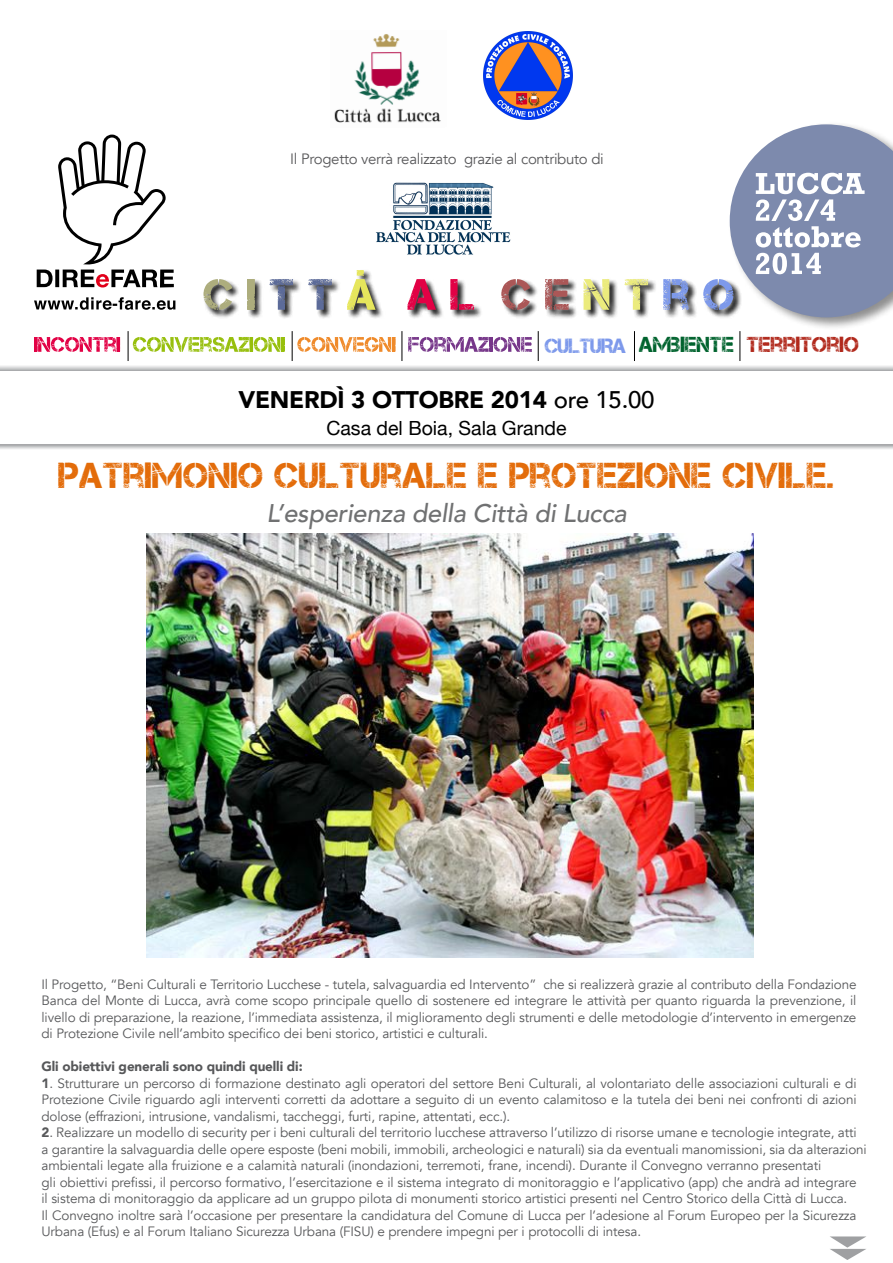
<style>
.page{position:relative;width:893px;height:1263px;background:#fff}
.page>*{position:absolute;margin:0;border:0;box-sizing:border-box;transform-origin:0 0}
.t1{font:36px "Captureit";letter-spacing:.01em;color:#e36c0a}
.t2{font:italic 500 25.5px "Avenir";letter-spacing:-.01em;color:#707172}
.t3{font:900 24px "Avenir";letter-spacing:-.01em;color:#000}
.t4{font:21.6px "Captureit";color:#b1291c}
.t5{font:19.5px "Helvetica Neue";color:#000}
.t6{font:15px "Avenir";letter-spacing:-.02em;color:#58585a}
.t7{font:13.5px/16.5px "Avenir";letter-spacing:-.01em;color:#57585a;text-align:justify}
.t8{font:900 13.5px "Avenir";letter-spacing:-.01em;color:#57585a}
.s1{font-size:20.55px;color:#7d99eb}
.s2{color:#00632e}
.s3{font-weight:500}
.s4{font-weight:900}
</style>
<div class="page">
<div style="left:203px;top:270px;width:539px;height:49px;background:#000;opacity:.86"></div>
<svg style="left:584px;top:279px;width:64px;height:31px"></svg>
<svg style="left:501px;top:279px;width:68px;height:31px"></svg>
<svg style="left:407px;top:279px;width:67px;height:31px"></svg>
<svg style="left:347px;top:270px;width:29px;height:40px"></svg>
<svg style="left:269px;top:279px;width:63px;height:31px"></svg>
<svg style="left:203px;top:279px;width:51px;height:31px"></svg>
<hr style="left:128px;top:331px;width:1px;height:30px;background:#000">
<hr style="left:292px;top:331px;width:1px;height:30px;background:#000">
<hr style="left:402px;top:331px;width:1px;height:30px;background:#000">
<hr style="left:538px;top:331px;width:1px;height:30px;background:#000">
<hr style="left:634px;top:331px;width:1px;height:30px;background:#000">
<hr style="left:740px;top:331px;width:1px;height:30px;background:#000">
<svg style="left:408px;top:337px;width:124px;height:15px"></svg>
<svg style="left:297px;top:337px;width:98px;height:15px"></svg>
<svg style="left:133px;top:337px;width:152px;height:15px"></svg>
<svg style="left:34px;top:337px;width:86px;height:15px"></svg>
<svg style="left:58px;top:135px;width:108px;height:129px"></svg>
<svg style="left:37px;top:270px;width:137px;height:17px"></svg>
<svg style="left:34px;top:297px;width:141px;height:13px"></svg>
<div style="left:728px;top:121px;width:165px;height:210px;background:#000;opacity:.44"></div>
<svg style="left:663px;top:124px;width:230px;height:193px"></svg>
<svg style="left:0;top:445px;width:893px;height:4px;background:#cbcccd"></svg>
<svg style="left:0;top:366px;width:893px;height:4px;background:#d2d3d4"></svg>
<img style="left:334px;top:34px;width:107px;height:89px">
<img style="left:484px;top:32px;width:88px;height:88px">
<img style="left:375px;top:182px;width:136px;height:73px">
<img style="left:146px;top:533px;width:607px;height:424px">
<svg style="left:830px;top:1236px;width:36px;height:24px"></svg>
<p class="t6" style="left:290px;top:150px;width:315px">Il Progetto verrà realizzato grazie al contributo di</p>
<h3 class="t4" style="left:545px;top:332px;width:316px"><span class="s1">CULTURA</span> <span class="s2">AMBIENTE</span> TERRITORIO</h3>
<h3 class="t3" style="left:238px;top:379px;width:418px">Venerdì 3 Ottobre 2014 <span class="s3">ore 15.00</span></h3>
<h3 class="t5" style="left:326px;top:414px;width:242px">Casa del Boia, Sala Grande</h3>
<h1 class="t1" style="left:59px;top:455px;width:777px">PATRIMONIO CULTURALE E PROTEZIONE CIVILE.</h1>
<h2 class="t2" style="left:266px;top:497px;width:362px">L’esperienza della Città di Lucca</h2>
<p class="t7" style="left:42px;top:976px;width:816px">Il Progetto, “Beni Culturali e Territorio Lucchese - tutela, salvaguardia ed Intervento” che si realizzerà grazie al contributo della Fondazione Banca del Monte di Lucca, avrà come scopo principale quello di sostenere ed integrare le attività per quanto riguarda la prevenzione, il livello di preparazione, la reazione, l’immediata assistenza, il miglioramento degli strumenti e delle metodologie d’intervento in emergenze di Protezione Civile nell’ambito specifico dei beni storico, artistici e culturali.</p>
<p class="t8" style="left:42px;top:1055px;width:263px">Gli obiettivi generali sono quindi quelli di:</p>
<p class="t7" style="left:42px;top:1075px;width:817px"><span class="s4">1</span>. Strutturare un percorso di formazione destinato agli operatori del settore Beni Culturali, al volontariato delle associazioni culturali e di Protezione Civile riguardo agli interventi corretti da adottare a seguito di un evento calamitoso e la tutela dei beni nei confronti di azioni dolose (effrazioni, intrusione, vandalismi, taccheggi, furti, rapine, attentati, ecc.).</p>
<p class="t7" style="left:42px;top:1125px;width:827px;text-align:left"><span class="s4">2</span>. Realizzare un modello di security per i beni culturali del territorio lucchese attraverso l’utilizzo di risorse umane e tecnologie integrate, atti a garantire la salvaguardia delle opere esposte (beni mobili, immobili, archeologici e naturali) sia da eventuali manomissioni, sia da alterazioni ambientali legate alla fruizione e a calamità naturali (inondazioni, terremoti, frane, incendi). Durante il Convegno verranno presentati<br>gli obiettivi prefissi, il percorso formativo, l’esercitazione e il sistema integrato di monitoraggio e l’applicativo (app) che andrà ad integrare<br>il sistema di monitoraggio da applicare ad un gruppo pilota di monumenti storico artistici presenti nel Centro Storico della Città di Lucca.<br>Il Convegno inoltre sarà l’occasione per presentare la candidatura del Comune di Lucca per l’adesione al Forum Europeo per la Sicurezza Urbana (Efus) e al Forum Italiano Sicurezza Urbana (FISU) e prendere impegni per i protocolli di intesa.</p>
</div>
